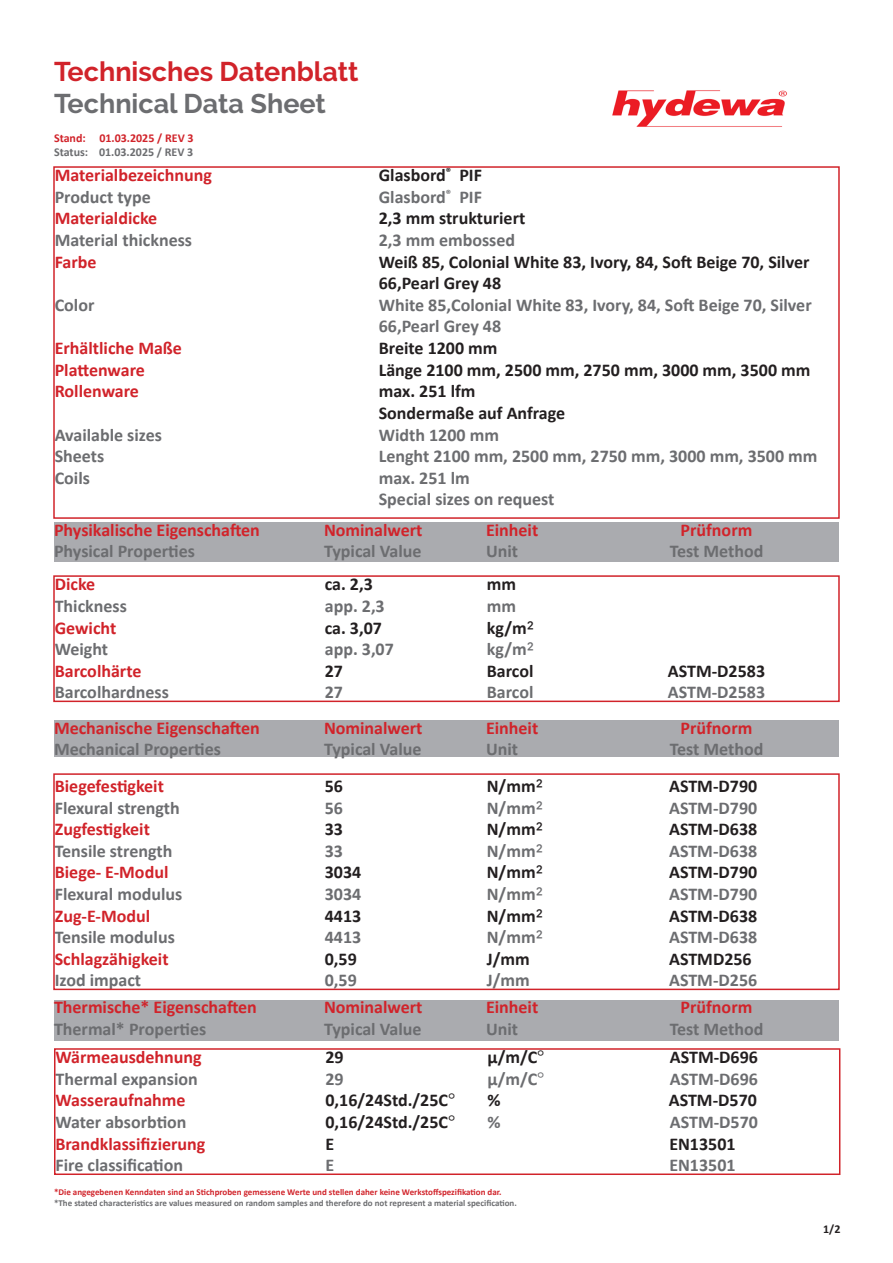
<style>
.page{position:relative;width:893px;height:1263px;background:#fff}
.page>*{position:absolute;margin:0;border:0;box-sizing:border-box;transform-origin:0 0}
.t1{font:700 27px "Raleway";color:#d1232a}
.t2{font:700 27px "Raleway";color:#6c6d70}
.t3{font:700 18px/21.6px "Calibri";color:#6c6d70}
.t4{font:700 18px "Calibri";color:#d1232a}
.t5{font:700 18px/21.6px "Calibri";color:#231f20}
.t6{font:700 12px "Calibri";color:#6c6d70}
.t7{font:700 12px "Calibri";color:#d1232a}
.t8{font:700 12px "Calibri";color:#231f20}
.t9{font:700 9px "Calibri";color:#6c6d70}
.t10{font:700 9px "Calibri";color:#d1232a}
.s1{font-family:"Basier Square";font-weight:400}
.s2{font-family:"Frutiger 45";font-weight:300}
</style>
<div class="page">
<img style="left:612px;top:90px;width:175px;height:37px">
<div style="left:53px;top:166px;width:787px;height:353px;border:2px solid #d1232a"></div>
<div style="left:54px;top:522px;width:785px;height:40px;background:#aaabaf"></div>
<div style="left:53px;top:575px;width:787px;height:127px;border:2px solid #d1232a"></div>
<div style="left:54px;top:720px;width:785px;height:36px;background:#aaabaf"></div>
<div style="left:53px;top:773px;width:787px;height:217px;border:2px solid #d1232a"></div>
<div style="left:54px;top:1000px;width:785px;height:40px;background:#aaabaf"></div>
<div style="left:54px;top:1048px;width:786px;height:127px;border:2px solid #d1232a"></div>
<p class="t1" style="left:54px;top:56px;width:306px">Technisches Datenblatt</p>
<p class="t2" style="left:54px;top:88px;width:273px">Technical Data Sheet</p>
<p class="t7" style="left:54px;top:129px;width:141px">Stand: 01.03.2025 / REV 3</p>
<p class="t6" style="left:54px;top:144px;width:141px">Status: 01.03.2025 / REV 3</p>
<p class="t4" style="left:55px;top:163px;width:159px">Materialbezeichnung</p>
<p class="t5" style="left:379px;top:164px;width:105px">Glasbord<sup>®</sup> PIF</p>
<p class="t3" style="left:55px;top:186px;width:98px">Product type</p>
<p class="t3" style="left:379px;top:186px;width:105px">Glasbord<sup>®</sup> PIF</p>
<p class="t4" style="left:55px;top:206px;width:104px">Materialdicke</p>
<p class="t5" style="left:379px;top:207px;width:148px">2,3 mm strukturiert</p>
<p class="t3" style="left:55px;top:229px;width:139px">Material thickness</p>
<p class="t3" style="left:379px;top:229px;width:138px">2,3 mm embossed</p>
<p class="t4" style="left:55px;top:249px;width:43px">Farbe</p>
<p class="t5" style="left:379px;top:251px;width:432px">Weiß 85, Colonial White 83, Ivory, 84, Soft Beige 70, Silver<br>66,Pearl Grey 48</p>
<p class="t3" style="left:55px;top:294px;width:41px">Color</p>
<p class="t3" style="left:379px;top:294px;width:434px">White 85,Colonial White 83, Ivory, 84, Soft Beige 70, Silver<br>66,Pearl Grey 48</p>
<p class="t4" style="left:55px;top:335px;width:129px">Erhältliche Maße</p>
<p class="t5" style="left:379px;top:337px;width:120px">Breite 1200 mm</p>
<p class="t4" style="left:55px;top:357px;width:92px">Plattenware</p>
<p class="t5" style="left:379px;top:359px;width:433px">Länge 2100 mm, 2500 mm, 2750 mm, 3000 mm, 3500 mm</p>
<p class="t4" style="left:55px;top:379px;width:86px">Rollenware</p>
<p class="t5" style="left:379px;top:380px;width:98px">max. 251 lfm</p>
<p class="t5" style="left:379px;top:402px;width:188px">Sondermaße auf Anfrage</p>
<p class="t3" style="left:55px;top:423px;width:109px">Available sizes</p>
<p class="t3" style="left:379px;top:423px;width:122px">Width 1200 mm</p>
<p class="t3" style="left:55px;top:445px;width:51px">Sheets</p>
<p class="t3" style="left:379px;top:445px;width:440px">Lenght 2100 mm, 2500 mm, 2750 mm, 3000 mm, 3500 mm</p>
<p class="t3" style="left:55px;top:467px;width:37px">Coils</p>
<p class="t3" style="left:379px;top:467px;width:93px">max. 251 lm</p>
<p class="t3" style="left:379px;top:488px;width:177px">Special sizes on request</p>
<p class="t4" style="left:54px;top:517px;width:207px">Physikalische Eigenschaften</p>
<p class="t4" style="left:324px;top:517px;width:100px">Nominalwert</p>
<p class="t4" style="left:486px;top:517px;width:54px">Einheit</p>
<p class="t4" style="left:681px;top:517px;width:73px">Prüfnorm</p>
<p class="t3" style="left:54px;top:540px;width:143px">Physical Properties</p>
<p class="t3" style="left:324px;top:540px;width:99px">Typical Value</p>
<p class="t3" style="left:486px;top:540px;width:34px">Unit</p>
<p class="t3" style="left:670px;top:540px;width:95px">Test Method</p>
<p class="t4" style="left:55px;top:572px;width:42px">Dicke</p>
<p class="t5" style="left:325px;top:573px;width:50px">ca. 2,3</p>
<p class="t5" style="left:487px;top:573px;width:31px">mm</p>
<p class="t3" style="left:55px;top:595px;width:74px">Thickness</p>
<p class="t3" style="left:325px;top:595px;width:61px">app. 2,3</p>
<p class="t3" style="left:487px;top:595px;width:31px">mm</p>
<p class="t4" style="left:55px;top:615px;width:63px">Gewicht</p>
<p class="t5" style="left:325px;top:616px;width:59px">ca. 3,07</p>
<p class="t5" style="left:487px;top:616px;width:49px">kg/m<span class="s1">²</span></p>
<p class="t3" style="left:55px;top:638px;width:55px">Weight</p>
<p class="t3" style="left:325px;top:638px;width:71px">app. 3,07</p>
<p class="t3" style="left:487px;top:638px;width:49px">kg/m<span class="s1">²</span></p>
<p class="t4" style="left:55px;top:658px;width:88px">Barcolhärte</p>
<p class="t5" style="left:325px;top:660px;width:20px">27</p>
<p class="t5" style="left:487px;top:660px;width:48px">Barcol</p>
<p class="t5" style="left:668px;top:660px;width:99px">ASTM-D2583</p>
<p class="t3" style="left:55px;top:681px;width:116px">Barcolhardness</p>
<p class="t3" style="left:325px;top:681px;width:20px">27</p>
<p class="t3" style="left:487px;top:681px;width:48px">Barcol</p>
<p class="t3" style="left:668px;top:681px;width:99px">ASTM-D2583</p>
<p class="t4" style="left:54px;top:715px;width:207px">Mechanische Eigenschaften</p>
<p class="t4" style="left:324px;top:715px;width:100px">Nominalwert</p>
<p class="t4" style="left:486px;top:715px;width:54px">Einheit</p>
<p class="t4" style="left:681px;top:715px;width:73px">Prüfnorm</p>
<p class="t3" style="left:54px;top:738px;width:169px">Mechanical Properties</p>
<p class="t3" style="left:324px;top:738px;width:99px">Typical Value</p>
<p class="t3" style="left:486px;top:738px;width:34px">Unit</p>
<p class="t3" style="left:670px;top:738px;width:95px">Test Method</p>
<p class="t4" style="left:55px;top:773px;width:111px">Biegefestigkeit</p>
<p class="t5" style="left:325px;top:775px;width:20px">56</p>
<p class="t5" style="left:487px;top:775px;width:58px">N/mm<span class="s1">²</span></p>
<p class="t5" style="left:669px;top:775px;width:90px">ASTM-D790</p>
<p class="t3" style="left:55px;top:796px;width:127px">Flexural strength</p>
<p class="t3" style="left:325px;top:796px;width:20px">56</p>
<p class="t3" style="left:487px;top:796px;width:58px">N/mm<span class="s1">²</span></p>
<p class="t3" style="left:669px;top:796px;width:90px">ASTM-D790</p>
<p class="t4" style="left:55px;top:816px;width:97px">Zugfestigkeit</p>
<p class="t5" style="left:325px;top:818px;width:20px">33</p>
<p class="t5" style="left:487px;top:818px;width:58px">N/mm<span class="s1">²</span></p>
<p class="t5" style="left:669px;top:818px;width:90px">ASTM-D638</p>
<p class="t3" style="left:55px;top:840px;width:119px">Tensile strength</p>
<p class="t3" style="left:325px;top:840px;width:20px">33</p>
<p class="t3" style="left:487px;top:840px;width:58px">N/mm<span class="s1">²</span></p>
<p class="t3" style="left:669px;top:840px;width:90px">ASTM-D638</p>
<p class="t4" style="left:55px;top:860px;width:115px">Biege- E-Modul</p>
<p class="t5" style="left:325px;top:861px;width:38px">3034</p>
<p class="t5" style="left:487px;top:861px;width:58px">N/mm<span class="s1">²</span></p>
<p class="t5" style="left:669px;top:861px;width:90px">ASTM-D790</p>
<p class="t3" style="left:55px;top:883px;width:129px">Flexural modulus</p>
<p class="t3" style="left:325px;top:883px;width:38px">3034</p>
<p class="t3" style="left:487px;top:883px;width:58px">N/mm<span class="s1">²</span></p>
<p class="t3" style="left:669px;top:883px;width:90px">ASTM-D790</p>
<p class="t4" style="left:55px;top:903px;width:97px">Zug-E-Modul</p>
<p class="t5" style="left:325px;top:904px;width:38px">4413</p>
<p class="t5" style="left:487px;top:904px;width:58px">N/mm<span class="s1">²</span></p>
<p class="t5" style="left:669px;top:904px;width:90px">ASTM-D638</p>
<p class="t3" style="left:55px;top:926px;width:122px">Tensile modulus</p>
<p class="t3" style="left:325px;top:926px;width:38px">4413</p>
<p class="t3" style="left:487px;top:926px;width:58px">N/mm<span class="s1">²</span></p>
<p class="t3" style="left:669px;top:926px;width:90px">ASTM-D638</p>
<p class="t4" style="left:55px;top:946px;width:115px">Schlagzähigkeit</p>
<p class="t5" style="left:325px;top:948px;width:34px">0,59</p>
<p class="t5" style="left:487px;top:948px;width:44px">J/mm</p>
<p class="t5" style="left:669px;top:948px;width:84px">ASTMD256</p>
<p class="t3" style="left:55px;top:969px;width:88px">Izod impact</p>
<p class="t3" style="left:325px;top:969px;width:34px">0,59</p>
<p class="t3" style="left:487px;top:969px;width:44px">J/mm</p>
<p class="t3" style="left:669px;top:969px;width:90px">ASTM-D256</p>
<p class="t4" style="left:54px;top:994px;width:204px">Thermische* Eigenschaften</p>
<p class="t4" style="left:324px;top:994px;width:100px">Nominalwert</p>
<p class="t4" style="left:486px;top:994px;width:54px">Einheit</p>
<p class="t4" style="left:681px;top:994px;width:73px">Prüfnorm</p>
<p class="t3" style="left:54px;top:1018px;width:154px">Thermal* Properties</p>
<p class="t3" style="left:324px;top:1018px;width:99px">Typical Value</p>
<p class="t3" style="left:486px;top:1018px;width:34px">Unit</p>
<p class="t3" style="left:670px;top:1018px;width:95px">Test Method</p>
<p class="t4" style="left:56px;top:1044px;width:148px">Wärmeausdehnung</p>
<p class="t5" style="left:325px;top:1046px;width:20px">29</p>
<p class="t5" style="left:487px;top:1046px;width:58px">μ/m/C<span class="s2">°</span></p>
<p class="t5" style="left:670px;top:1046px;width:90px">ASTM-D696</p>
<p class="t3" style="left:56px;top:1068px;width:144px">Thermal expansion</p>
<p class="t3" style="left:325px;top:1068px;width:20px">29</p>
<p class="t3" style="left:488px;top:1068px;width:58px">μ/m/C<span class="s2">°</span></p>
<p class="t3" style="left:670px;top:1068px;width:90px">ASTM-D696</p>
<p class="t4" style="left:56px;top:1088px;width:132px">Wasseraufnahme</p>
<p class="t5" style="left:326px;top:1089px;width:131px">0,16/24Std./25C<span class="s2">°</span></p>
<p class="t5" style="left:488px;top:1089px;width:15px">%</p>
<p class="t5" style="left:669px;top:1089px;width:90px">ASTM-D570</p>
<p class="t3" style="left:56px;top:1111px;width:133px">Water absorbtion</p>
<p class="t5" style="left:326px;top:1111px;width:131px">0,16/24Std./25C<span class="s2">°</span></p>
<p class="t3" style="left:488px;top:1111px;width:15px">%</p>
<p class="t3" style="left:670px;top:1111px;width:90px">ASTM-D570</p>
<p class="t4" style="left:56px;top:1131px;width:151px">Brandklassifizierung</p>
<p class="t5" style="left:326px;top:1133px;width:10px">E</p>
<p class="t5" style="left:669px;top:1133px;width:68px">EN13501</p>
<p class="t3" style="left:56px;top:1154px;width:129px">Fire classification</p>
<p class="t3" style="left:326px;top:1154px;width:10px">E</p>
<p class="t3" style="left:669px;top:1154px;width:68px">EN13501</p>
<p class="t10" style="left:54px;top:1185px;width:449px">*Die angegebenen Kenndaten sind an Stichproben gemessene Werte und stellen daher keine Werkstoffspezifikation dar.</p>
<p class="t9" style="left:54px;top:1196px;width:464px">*The stated characteristics are values measured on random samples and therefore do not represent a material specification.</p>
<p class="t8" style="left:823px;top:1221px;width:19px">1/2</p>
</div>
